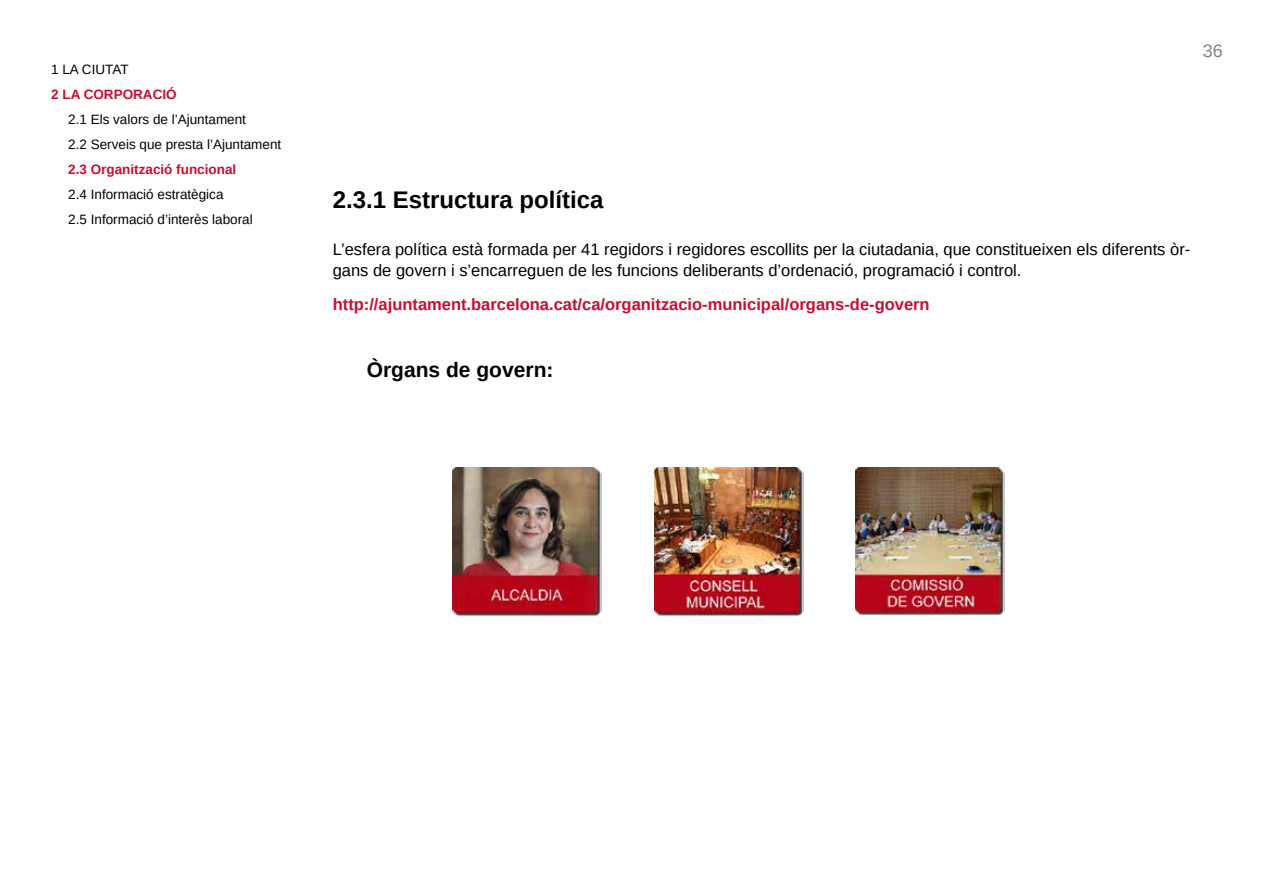
<style>
.page{position:relative;width:1263px;height:893px;background:#fff}
.page>*{position:absolute;margin:0;border:0;box-sizing:border-box;transform-origin:0 0}
.t1{font:700 24px "Arimo";color:#000}
.t2{font:700 21px "Arimo";color:#000}
.t3{font:18px "Arimo";color:#000}
.t4{font:16.5px/21px "Arimo";color:#000}
.t5{font:700 16.5px "Arimo";color:#cc0c2f}
.t6{font:13.5px/25px "Arimo";color:#000}
.t7{font:700 13.5px "Arimo";color:#cc0c2f}
</style>
<div class="page">
<img style="left:453px;top:468px;width:149px;height:149px">
<img style="left:654px;top:468px;width:149px;height:149px">
<img style="left:856px;top:468px;width:149px;height:149px">
<p class="t6" style="left:51px;top:57px;width:79px">1 LA CIUTAT</p>
<p class="t7" style="left:51px;top:85px;width:127px">2 LA CORPORACIÓ</p>
<p class="t6" style="left:68px;top:107px;width:215px">2.1 Els valors de l’Ajuntament<br>2.2 Serveis que presta l’Ajuntament</p>
<p class="t7" style="left:68px;top:160px;width:170px">2.3 Organització funcional</p>
<p class="t6" style="left:68px;top:182px;width:186px">2.4 Informació estratègica<br>2.5 Informació d’interès laboral</p>
<p class="t3" style="left:1203px;top:39px;width:22px">36</p>
<h1 class="t1" style="left:333px;top:184px;width:272px">2.3.1 Estructura política</h1>
<p class="t4" style="left:333px;top:239px;width:859px">L’esfera política està formada per 41 regidors i regidores escollits per la ciutadania, que constitueixen els diferents òr&shy;gans de govern i s’encarreguen de les funcions deliberants d’ordenació, programació i control.</p>
<p class="t5" style="left:333px;top:293px;width:598px">http://ajuntament.barcelona.cat/ca/organitzacio-municipal/organs-de-govern</p>
<p class="t2" style="left:367px;top:356px;width:188px">Òrgans de govern:</p>
</div>
